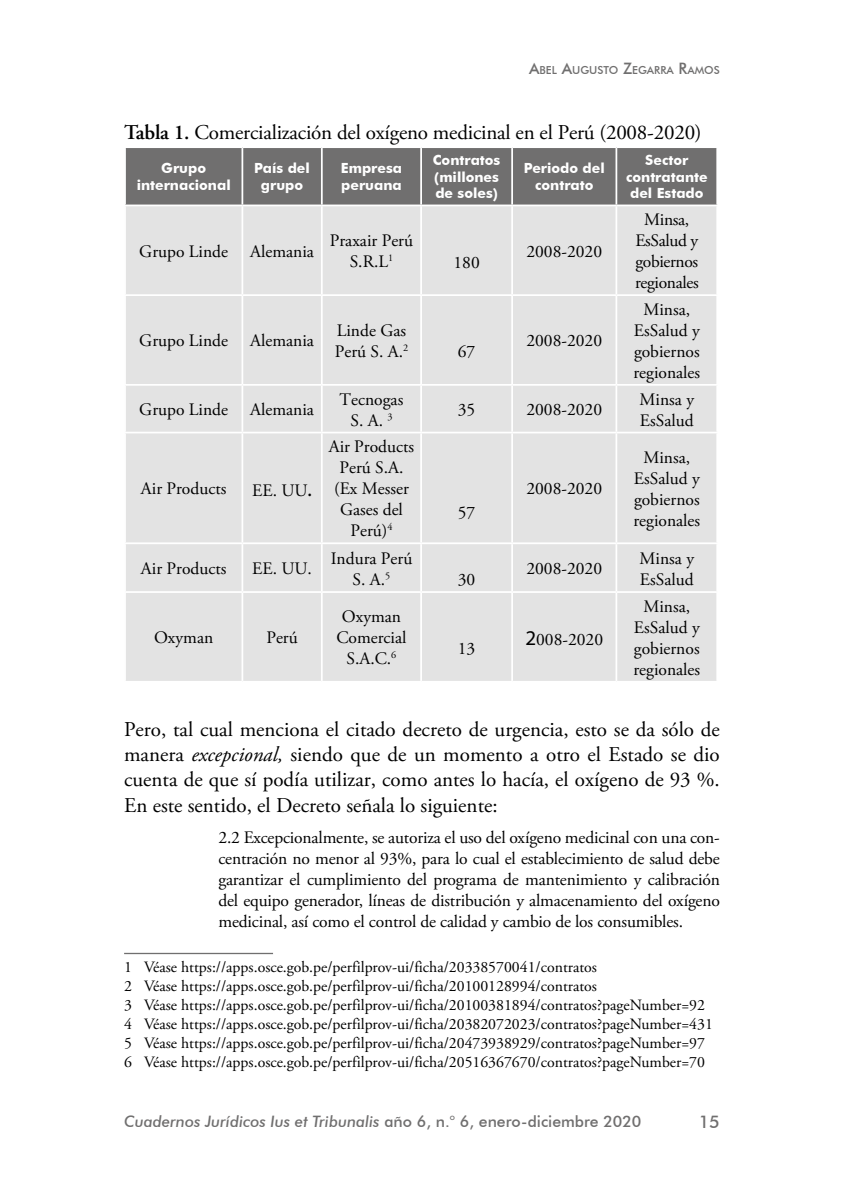
<style>
.page{position:relative;width:844px;height:1191px;background:#fff}
.page>*{position:absolute;margin:0;border:0;box-sizing:border-box;transform-origin:0 0}
.t1{font:21px/25.2px "Adobe Garamond Pro";letter-spacing:-.01em;color:#000;text-align:justify}
.t2{font:17.5px/21px "Adobe Garamond Pro";color:#000;text-align:center}
.t3{font:17.5px/21px "Adobe Garamond Pro";letter-spacing:-.02em;color:#000;text-align:center}
.t4{font:500 17.5px "Futura BT";color:#706f6f}
.t5{font:15.75px/18.9px "Adobe Garamond Pro";color:#000}
.t6{font:italic 500 15.75px "Futura BT";color:#706f6f}
.t7{font:700 14px/16.8px "Futura BT";color:#fff;text-align:center}
.t8{font:500 11.03px "Futura BT";color:#706f6f}
.s1{font-size:15.75px}
.s2{font-weight:600}
.s3{font-family:"Myriad Pro";font-size:21px}
.s4{font-style:italic}
.s5{font-style:normal}
</style>
<div class="page">
<div style="left:126px;top:148px;width:590px;height:56px;background:#706f6f"></div>
<div style="left:126px;top:206px;width:590px;height:475px;background:#e3e3e3"></div>
<hr style="left:241px;top:148px;width:2px;height:56px;background:#fff">
<hr style="left:321px;top:148px;width:1px;height:56px;background:#fff">
<hr style="left:420px;top:148px;width:2px;height:56px;background:#fff">
<hr style="left:511px;top:148px;width:2px;height:56px;background:#fff">
<hr style="left:615px;top:148px;width:2px;height:56px;background:#fff">
<hr style="left:241px;top:206px;width:2px;height:88px;background:#fff">
<hr style="left:321px;top:206px;width:1px;height:88px;background:#fff">
<hr style="left:420px;top:206px;width:2px;height:88px;background:#fff">
<hr style="left:511px;top:206px;width:2px;height:88px;background:#fff">
<hr style="left:615px;top:206px;width:2px;height:88px;background:#fff">
<hr style="left:124px;top:294px;width:118px;height:2px;background:#fff">
<hr style="left:242px;top:294px;width:80px;height:2px;background:#fff">
<hr style="left:241px;top:296px;width:2px;height:88px;background:#fff">
<hr style="left:322px;top:294px;width:99px;height:2px;background:#fff">
<hr style="left:321px;top:296px;width:1px;height:88px;background:#fff">
<hr style="left:421px;top:294px;width:91px;height:2px;background:#fff">
<hr style="left:420px;top:296px;width:2px;height:88px;background:#fff">
<hr style="left:512px;top:294px;width:104px;height:2px;background:#fff">
<hr style="left:511px;top:296px;width:2px;height:88px;background:#fff">
<hr style="left:616px;top:294px;width:102px;height:2px;background:#fff">
<hr style="left:615px;top:296px;width:2px;height:88px;background:#fff">
<hr style="left:124px;top:384px;width:118px;height:2px;background:#fff">
<hr style="left:242px;top:384px;width:80px;height:2px;background:#fff">
<hr style="left:241px;top:386px;width:2px;height:46px;background:#fff">
<hr style="left:322px;top:384px;width:99px;height:2px;background:#fff">
<hr style="left:321px;top:386px;width:1px;height:46px;background:#fff">
<hr style="left:421px;top:384px;width:91px;height:2px;background:#fff">
<hr style="left:420px;top:386px;width:2px;height:46px;background:#fff">
<hr style="left:512px;top:384px;width:104px;height:2px;background:#fff">
<hr style="left:511px;top:386px;width:2px;height:46px;background:#fff">
<hr style="left:616px;top:384px;width:102px;height:2px;background:#fff">
<hr style="left:615px;top:386px;width:2px;height:46px;background:#fff">
<hr style="left:124px;top:432px;width:118px;height:1px;background:#fff">
<hr style="left:242px;top:432px;width:80px;height:1px;background:#fff">
<hr style="left:241px;top:433px;width:2px;height:109px;background:#fff">
<hr style="left:322px;top:432px;width:99px;height:1px;background:#fff">
<hr style="left:321px;top:433px;width:1px;height:109px;background:#fff">
<hr style="left:421px;top:432px;width:91px;height:1px;background:#fff">
<hr style="left:420px;top:433px;width:2px;height:109px;background:#fff">
<hr style="left:512px;top:432px;width:104px;height:1px;background:#fff">
<hr style="left:511px;top:433px;width:2px;height:109px;background:#fff">
<hr style="left:616px;top:432px;width:102px;height:1px;background:#fff">
<hr style="left:615px;top:433px;width:2px;height:109px;background:#fff">
<hr style="left:124px;top:542px;width:118px;height:2px;background:#fff">
<hr style="left:242px;top:542px;width:80px;height:2px;background:#fff">
<hr style="left:241px;top:544px;width:2px;height:47px;background:#fff">
<hr style="left:322px;top:542px;width:99px;height:2px;background:#fff">
<hr style="left:321px;top:544px;width:1px;height:47px;background:#fff">
<hr style="left:421px;top:542px;width:91px;height:2px;background:#fff">
<hr style="left:420px;top:544px;width:2px;height:47px;background:#fff">
<hr style="left:512px;top:542px;width:104px;height:2px;background:#fff">
<hr style="left:511px;top:544px;width:2px;height:47px;background:#fff">
<hr style="left:616px;top:542px;width:102px;height:2px;background:#fff">
<hr style="left:615px;top:544px;width:2px;height:47px;background:#fff">
<hr style="left:124px;top:591px;width:118px;height:2px;background:#fff">
<hr style="left:242px;top:591px;width:80px;height:2px;background:#fff">
<hr style="left:241px;top:593px;width:2px;height:88px;background:#fff">
<hr style="left:322px;top:591px;width:99px;height:2px;background:#fff">
<hr style="left:321px;top:593px;width:1px;height:88px;background:#fff">
<hr style="left:421px;top:591px;width:91px;height:2px;background:#fff">
<hr style="left:420px;top:593px;width:2px;height:88px;background:#fff">
<hr style="left:512px;top:591px;width:104px;height:2px;background:#fff">
<hr style="left:511px;top:593px;width:2px;height:88px;background:#fff">
<hr style="left:616px;top:591px;width:102px;height:2px;background:#fff">
<hr style="left:615px;top:593px;width:2px;height:88px;background:#fff">
<hr style="left:124px;top:952px;width:149px;height:2px;background:#706f6f">
<p class="t8" style="left:529px;top:63px;width:192px"><span class="s1">A</span>BEL <span class="s1">A</span>UGUSTO <span class="s1">Z</span>EGARRA <span class="s1">R</span>AMOS</p>
<p class="t1" style="left:124px;top:121px;width:579px"><span class="s2">Tabla 1.</span> Comercialización del oxígeno medicinal en el Perú (2008-2020)</p>
<p class="t7" style="left:137px;top:160px;width:95px">Grupo internacional</p>
<p class="t7" style="left:254px;top:160px;width:57px">País del grupo</p>
<p class="t7" style="left:341px;top:160px;width:63px;text-align:left">Empresa peruana</p>
<p class="t7" style="left:432px;top:151px;width:69px;text-align:justify">Contratos (millones de soles)</p>
<p class="t7" style="left:523px;top:160px;width:83px">Periodo del contrato</p>
<p class="t7" style="left:626px;top:151px;width:83px">Sector contratante del Estado</p>
<p class="t2" style="left:139px;top:241px;width:90px">Grupo Linde</p>
<p class="t2" style="left:250px;top:241px;width:65px">Alemania</p>
<p class="t2" style="left:330px;top:231px;width:85px">Praxair Perú<br>S.R.L<sup>1</sup></p>
<p class="t2" style="left:139px;top:331px;width:90px">Grupo Linde</p>
<p class="t2" style="left:250px;top:331px;width:65px">Alemania</p>
<p class="t2" style="left:335px;top:320px;width:75px;text-align:left">Linde Gas<br>Perú S. A.<sup>2</sup></p>
<p class="t2" style="left:453px;top:252px;width:28px">180</p>
<p class="t2" style="left:458px;top:342px;width:19px">67</p>
<p class="t2" style="left:526px;top:241px;width:77px">2008-2020</p>
<p class="t2" style="left:526px;top:331px;width:77px">2008-2020</p>
<p class="t3" style="left:635px;top:210px;width:65px">Minsa,<br>EsSalud y gobiernos regionales</p>
<p class="t2" style="left:633px;top:299px;width:68px">Minsa,<br>EsSalud y gobiernos regionales</p>
<p class="t2" style="left:139px;top:399px;width:90px">Grupo Linde</p>
<p class="t2" style="left:250px;top:399px;width:65px">Alemania</p>
<p class="t2" style="left:339px;top:389px;width:65px">Tecnogas<br>S. A. <sup>3</sup></p>
<p class="t2" style="left:458px;top:399px;width:19px">35</p>
<p class="t2" style="left:526px;top:399px;width:77px">2008-2020</p>
<p class="t2" style="left:639px;top:389px;width:56px;text-align:left">Minsa y<br>EsSalud</p>
<p class="t2" style="left:141px;top:479px;width:87px">Air Products</p>
<p class="t2" style="left:252px;top:480px;width:61px">EE. UU<span class="s3">.</span></p>
<p class="t2" style="left:329px;top:437px;width:87px">Air Products<br>Perú S.A. (Ex Messer<br>Gases del<br>Perú)<sup>4</sup></p>
<p class="t2" style="left:141px;top:558px;width:87px">Air Products</p>
<p class="t2" style="left:252px;top:558px;width:61px">EE. UU.</p>
<p class="t2" style="left:330px;top:548px;width:83px">Indura Perú<br>S. A.<sup>5</sup></p>
<p class="t2" style="left:154px;top:628px;width:61px">Oxyman</p>
<p class="t2" style="left:266px;top:628px;width:33px">Perú</p>
<p class="t2" style="left:336px;top:607px;width:72px">Oxyman<br>Comercial<br>S.A.C.<sup>6</sup></p>
<p class="t2" style="left:458px;top:502px;width:19px">57</p>
<p class="t2" style="left:458px;top:569px;width:19px">30</p>
<p class="t2" style="left:458px;top:639px;width:19px">13</p>
<p class="t2" style="left:526px;top:479px;width:77px">2008-2020</p>
<p class="t2" style="left:633px;top:447px;width:68px">Minsa,<br>EsSalud y gobiernos regionales</p>
<p class="t2" style="left:526px;top:558px;width:77px">2008-2020</p>
<p class="t2" style="left:639px;top:548px;width:56px;text-align:left">Minsa y<br>EsSalud</p>
<p class="t2" style="left:525px;top:629px;width:79px"><span class="s3">2</span>008-2020</p>
<p class="t2" style="left:633px;top:596px;width:68px">Minsa,<br>EsSalud y gobiernos regionales</p>
<p class="t1" style="left:124px;top:717px;width:597px">Pero, tal cual menciona el citado decreto de urgencia, esto se da sólo de manera <span class="s4">excepcional,</span> siendo que de un momento a otro el Estado se dio cuenta de que sí podía utilizar, como antes lo hacía, el oxígeno de 93 %.<br>En este sentido, el Decreto señala lo siguiente:</p>
<p class="t2" style="left:218px;top:827px;width:503px;text-align:justify">2.2 Excepcionalmente, se autoriza el uso del oxígeno medicinal con una con&shy;centración no menor al 93%, para lo cual el establecimiento de salud debe garantizar el cumplimiento del programa de mantenimiento y calibración del equipo generador, líneas de distribución y almacenamiento del oxígeno medicinal, así como el control de calidad y cambio de los consumibles.</p>
<p class="t5" style="left:124px;top:958px;width:590px">1 Véase https://apps.osce.gob.pe/perfilprov-ui/ficha/20338570041/contratos<br>2 Véase https://apps.osce.gob.pe/perfilprov-ui/ficha/20100128994/contratos<br>3 Véase https://apps.osce.gob.pe/perfilprov-ui/ficha/20100381894/contratos?pageNumber=92<br>4 Véase https://apps.osce.gob.pe/perfilprov-ui/ficha/20382072023/contratos?pageNumber=431<br>5 Véase https://apps.osce.gob.pe/perfilprov-ui/ficha/20473938929/contratos?pageNumber=97<br>6 Véase https://apps.osce.gob.pe/perfilprov-ui/ficha/20516367670/contratos?pageNumber=70</p>
<p class="t6" style="left:124px;top:1111px;width:518px">Cuadernos Jurídicos Ius et Tribunalis <span class="s5">año 6, n.° 6, enero-diciembre 2020</span></p>
<p class="t4" style="left:698px;top:1111px;width:23px">15</p>
</div>
